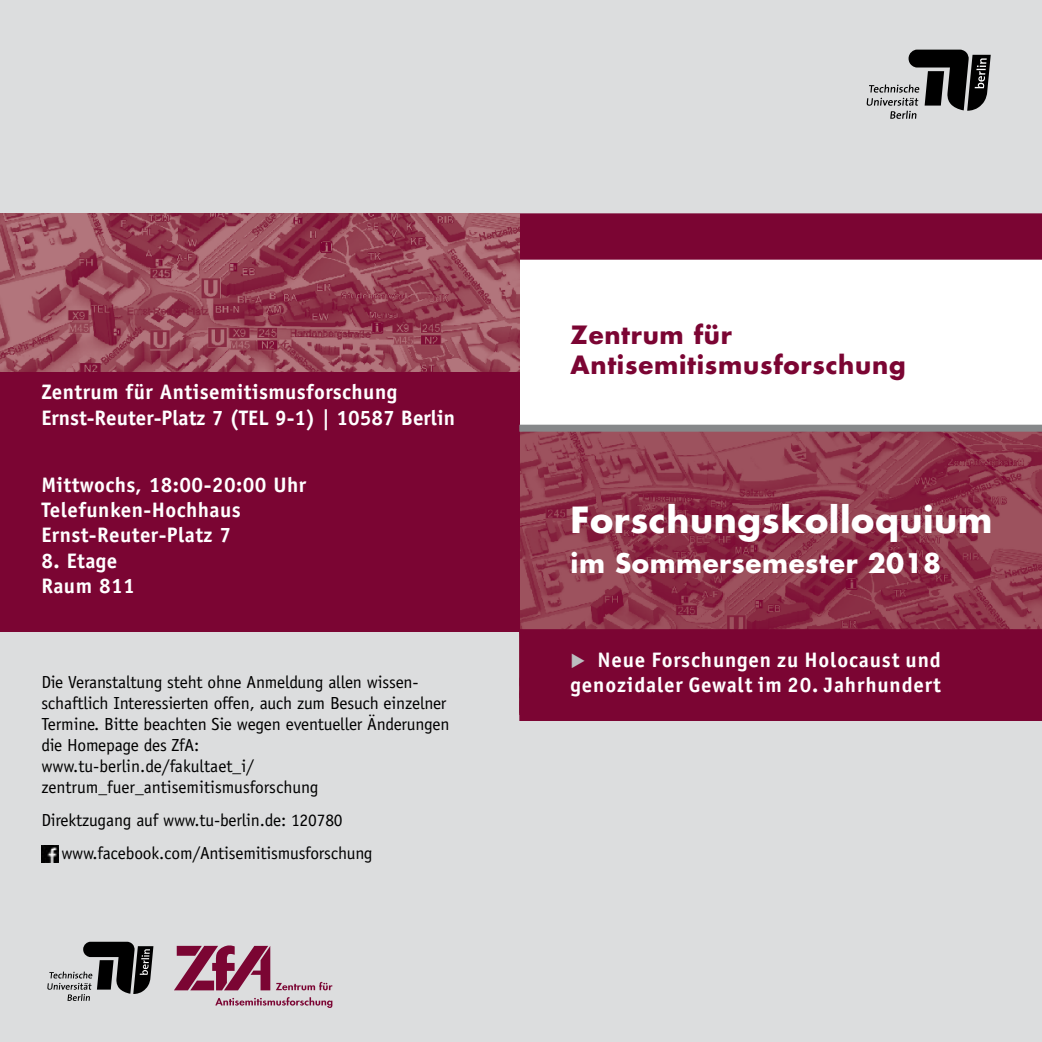
<style>
.page{position:relative;width:1042px;height:1042px;background:#fff}
.page>*{position:absolute;margin:0;border:0;box-sizing:border-box;transform-origin:0 0}
.t1{font:700 35px "Futura";letter-spacing:.015em;color:#fff}
.t2{font:700 26.25px "Futura";letter-spacing:.02em;color:#fff}
.t3{font:700 24.5px/29.8px "Futura";letter-spacing:.03em;color:#7b0533}
.t4{font:700 21px/25.2px "Officina Sans";letter-spacing:.02em;color:#fff}
.t5{font:700 21px/25.2px "Officina Sans";letter-spacing:.04em;color:#fff}
.t6{font:17.5px/21px "Officina Sans";letter-spacing:-.01em;color:#000}
.s1{color:#bcbec0}
</style>
<div class="page">
<div style="left:0;top:0;width:1042px;height:214px;background:#dcddde"></div>
<div style="left:0;top:489px;width:1042px;height:553px;background:#dcddde"></div>
<img style="left:519px;top:432px;width:523px;height:197px">
<div style="left:519px;top:213px;width:523px;height:47px;background:#7b0533"></div>
<div style="left:0;top:256px;width:519px;height:376px;background:#7b0533"></div>
<svg style="left:866px;top:50px;width:124px;height:69px"></svg>
<div style="left:519px;top:425px;width:523px;height:7px;background:#86888a"></div>
<img style="left:0;top:213px;width:519px;height:158px">
<img style="left:41px;top:845px;width:17px;height:17px">
<svg style="left:276px;top:982px;width:56px;height:8px"></svg>
<svg style="left:215px;top:997px;width:117px;height:11px"></svg>
<svg style="left:174px;top:945px;width:96px;height:45px"></svg>
<svg style="left:47px;top:942px;width:106px;height:59px"></svg>
<div style="left:519px;top:629px;width:523px;height:92px;background:#7b0533"></div>
<p class="t4" style="left:41px;top:379px;width:415px">Zentrum für Antisemitismusforschung<br>Ernst-Reuter-Platz 7 (TEL 9-1) | 10587 Berlin</p>
<p class="t4" style="left:41px;top:472px;width:266px">Mittwochs, 18:00-20:00 Uhr<br>Telefunken-Hochhaus<br>Ernst-Reuter-Platz 7</p>
<p class="t4" style="left:41px;top:547px;width:95px">8. Etage<br>Raum 811</p>
<p class="t6" style="left:41px;top:671px;width:409px">Die Veranstaltung steht ohne Anmeldung allen wissen&shy;schaftlich Interessierten offen, auch zum Besuch einzelner Termine. Bitte beachten Sie wegen eventueller Änderungen die Homepage des ZfA:<br>www.tu-berlin.de/fakultaet_i/ zentrum_fuer_antisemitismusforschung</p>
<p class="t6" style="left:61px;top:804px;width:313px;line-height:33.2px;text-indent:-20px">Direktzugang auf www.tu-berlin.de: 120780 www.facebook.com/Antisemitismusforschung</p>
<h3 class="t3" style="left:570px;top:319px;width:336px">Zentrum für<br>Antisemitismusforschung</h3>
<h1 class="t1" style="left:570px;top:496px;width:423px">Forschungskolloquium</h1>
<h2 class="t2" style="left:570px;top:545px;width:372px">im Sommersemester 2018</h2>
<p class="t5" style="left:570px;top:646px;width:372px"><span class="s1">◆</span> Neue Forschungen zu Holocaust und genozidaler Gewalt im 20. Jahrhundert</p>
</div>
